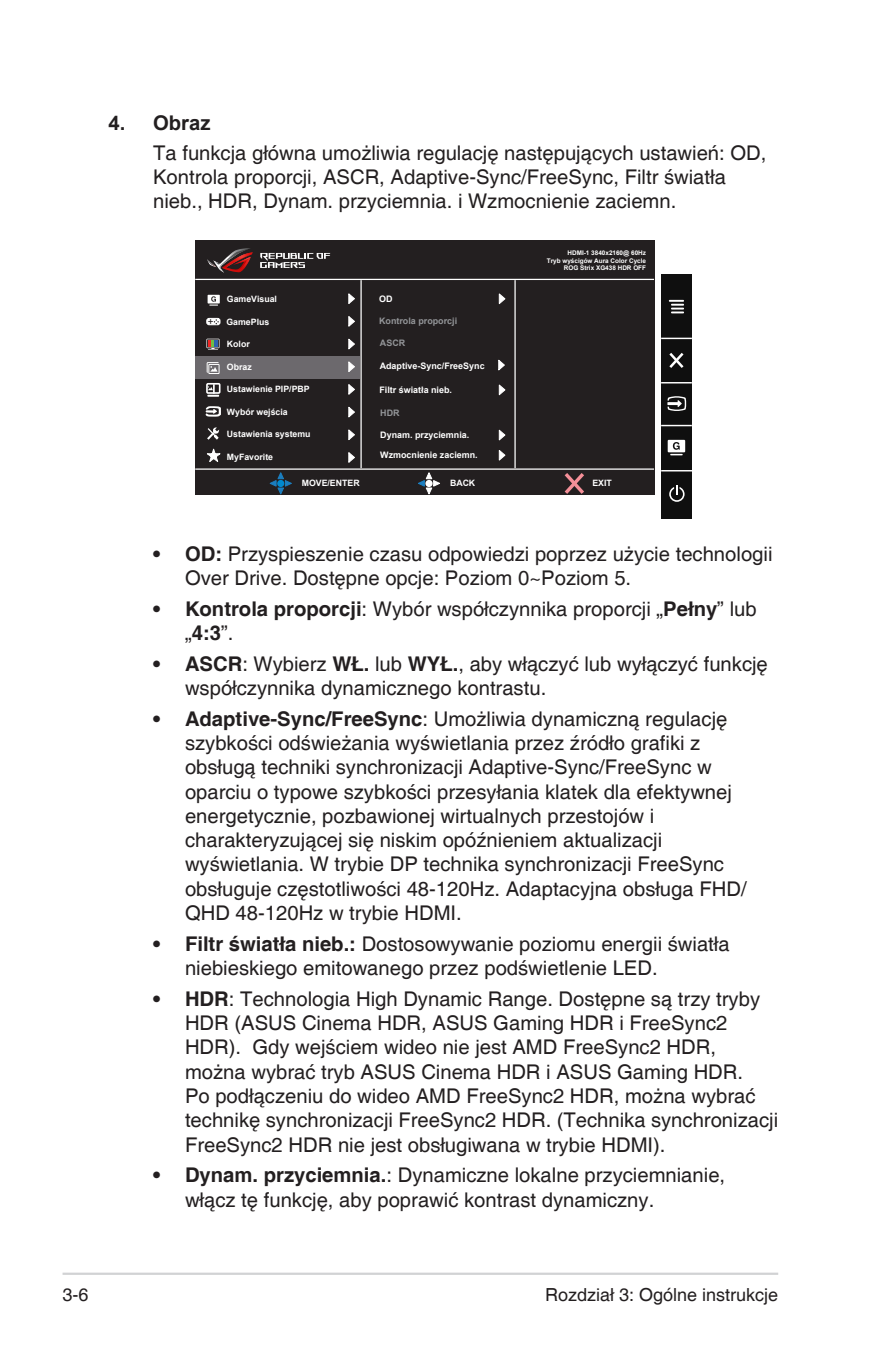
<style>
.page{position:relative;width:893px;height:1346px;background:#fff}
.page>*{position:absolute;margin:0;border:0;box-sizing:border-box;transform-origin:0 0}
.Body_Text_Indent{font:20.25px/24.3px "Helvetica";color:#231f20}
.OSD_Item{font:700 20.25px "Arial";color:#231f20}
.t1{font:18px "Helvetica";color:#231f20}
.t2{font:9.9px "Arial";color:#231f20}
.t3{font:700 9px "Arial";color:#fff}
.t4{font:700 9px "Arial";color:#939598}
.t5{font:700 8.78px "Arial";color:#fff}
.t6{font:700 6.3px/7.6px "Arial";color:#fff;text-align:right}
.s1{font-weight:700}
</style>
<div class="page">
<hr style="left:63px;top:1272px;width:715px;height:3px;background:#d1d2d4">
<div style="left:195px;top:240px;width:460px;height:255px;background:#231f20"></div>
<hr style="left:195px;top:279px;width:459px;height:1px;background:#fff">
<hr style="left:195px;top:468px;width:459px;height:2px;background:#fff">
<hr style="left:360px;top:280px;width:2px;height:188px;background:#fff">
<hr style="left:514px;top:280px;width:2px;height:188px;background:#fff">
<svg style="left:565px;top:473px;width:19px;height:21px"></svg>
<div style="left:196px;top:356px;width:164px;height:23px;background:#6c696d"></div>
<svg style="left:348px;top:293px;width:7px;height:11px"></svg>
<svg style="left:348px;top:316px;width:7px;height:11px"></svg>
<svg style="left:348px;top:338px;width:7px;height:12px"></svg>
<svg style="left:498px;top:429px;width:8px;height:12px"></svg>
<svg style="left:498px;top:293px;width:8px;height:11px"></svg>
<svg style="left:498px;top:384px;width:8px;height:12px"></svg>
<svg style="left:348px;top:361px;width:7px;height:11px"></svg>
<svg style="left:348px;top:384px;width:7px;height:11px"></svg>
<svg style="left:348px;top:406px;width:7px;height:12px"></svg>
<svg style="left:348px;top:429px;width:7px;height:11px"></svg>
<svg style="left:348px;top:452px;width:7px;height:11px"></svg>
<svg style="left:206px;top:339px;width:14px;height:11px"></svg>
<div style="left:208px;top:364px;width:12px;height:10px;border:1px solid #fff"></div>
<svg style="left:207px;top:362px;width:12px;height:11px"></svg>
<svg style="left:207px;top:427px;width:12px;height:13px"></svg>
<svg style="left:207px;top:448px;width:14px;height:14px"></svg>
<svg style="left:269px;top:472px;width:23px;height:23px"></svg>
<div style="left:277px;top:480px;width:7px;height:7px;background:#0089cf;border-radius:50%"></div>
<svg style="left:418px;top:472px;width:22px;height:23px"></svg>
<div style="left:425px;top:480px;width:8px;height:7px;background:#fff;border-radius:50%"></div>
<svg style="left:205px;top:406px;width:16px;height:11px"></svg>
<svg style="left:208px;top:295px;width:12px;height:11px"></svg>
<svg style="left:260px;top:253px;width:70px;height:15px"></svg>
<svg style="left:207px;top:248px;width:46px;height:25px"></svg>
<div style="left:207px;top:318px;width:13px;height:7px;background:#fff;border-radius:2px"></div>
<div style="left:206px;top:318px;width:14px;height:7px;border:1px solid #fff;border-radius:2px"></div>
<svg style="left:214px;top:319px;width:5px;height:5px"></svg>
<svg style="left:498px;top:359px;width:7px;height:12px"></svg>
<svg style="left:498px;top:450px;width:8px;height:11px"></svg>
<div style="left:206px;top:383px;width:15px;height:11px;border:2px solid #fff"></div>
<svg style="left:207px;top:384px;width:13px;height:13px"></svg>
<div style="left:661px;top:274px;width:31px;height:244px;background:#0f0f0f"></div>
<svg style="left:669px;top:300px;width:15px;height:13px"></svg>
<svg style="left:669px;top:353px;width:14px;height:15px"></svg>
<svg style="left:668px;top:440px;width:17px;height:15px"></svg>
<hr style="left:661px;top:338px;width:31px;height:1px;background:#fff">
<hr style="left:661px;top:382px;width:31px;height:1px;background:#fff">
<hr style="left:661px;top:425px;width:31px;height:1px;background:#fff">
<hr style="left:661px;top:470px;width:31px;height:1px;background:#fff">
<svg style="left:669px;top:485px;width:16px;height:17px"></svg>
<svg style="left:667px;top:396px;width:19px;height:15px"></svg>
<p class="OSD_Item" style="left:108px;top:108px;width:104px">4. Obraz</p>
<p class="Body_Text_Indent" style="left:153px;top:141px;width:615px">Ta funkcja główna umożliwia regulację następujących ustawień: OD,<br>Kontrola proporcji, ASCR, Adaptive-Sync/FreeSync, Filtr światła nieb., HDR, Dynam. przyciemnia. i Wzmocnienie zaciemn.</p>
<p class="t5" style="left:227px;top:293px;width:52px">GameVisual</p>
<p class="t5" style="left:227px;top:338px;width:24px">Kolor</p>
<p class="t5" style="left:227px;top:361px;width:26px">Obraz</p>
<p class="t5" style="left:227px;top:406px;width:62px">Wybór wejścia</p>
<p class="t5" style="left:227px;top:428px;width:85px">Ustawienia systemu</p>
<p class="t5" style="left:227px;top:451px;width:48px">MyFavorite</p>
<p class="t2" style="left:208px;top:315px;width:7px">+</p>
<p class="t5" style="left:226px;top:316px;width:44px">GamePlus</p>
<p class="t5" style="left:227px;top:383px;width:84px">Ustawienie PIP/PBP</p>
<p class="t3" style="left:379px;top:293px;width:15px">OD</p>
<p class="t4" style="left:379px;top:315px;width:80px">Kontrola proporcji</p>
<p class="t4" style="left:380px;top:337px;width:27px">ASCR</p>
<p class="t3" style="left:380px;top:359px;width:106px">Adaptive-Sync/FreeSync</p>
<p class="t3" style="left:379px;top:383px;width:74px">Filtr światła nieb.</p>
<p class="t4" style="left:380px;top:407px;width:21px">HDR</p>
<p class="t3" style="left:380px;top:429px;width:91px">Dynam. przyciemnia.</p>
<p class="t3" style="left:380px;top:449px;width:99px">Wzmocnienie zaciemn.</p>
<p class="t5" style="left:302px;top:477px;width:59px">MOVE/ENTER</p>
<p class="t5" style="left:450px;top:477px;width:27px">BACK</p>
<p class="t6" style="left:547px;top:249px;width:101px">HDMI-1 3840x2160@ 60Hz<br>Tryb wyścigów Aura Color Cycle<br>ROG Strix XG438 HDR OFF</p>
<p class="t5" style="left:592px;top:477px;width:21px">EXIT</p>
<p class="Body_Text_Indent" style="left:185px;top:542px;width:589px;text-indent:-32px"><span class="s1">• OD:</span> Przyspieszenie czasu odpowiedzi poprzez użycie technologii<br>Over Drive. Dostępne opcje: Poziom 0~Poziom 5.</p>
<p class="Body_Text_Indent" style="left:185px;top:597px;width:573px;text-indent:-32px"><span class="s1">• Kontrola proporcji</span>: Wybór współczynnika proporcji „<span class="s1">Pełny</span>” lub „<span class="s1">4:3</span>”.</p>
<p class="Body_Text_Indent" style="left:185px;top:652px;width:584px;text-indent:-32px"><span class="s1">• ASCR</span>: Wybierz <span class="s1">WŁ.</span> lub <span class="s1">WYŁ.</span>, aby włączyć lub wyłączyć funkcję współczynnika dynamicznego kontrastu.</p>
<p class="Body_Text_Indent" style="left:185px;top:707px;width:563px;text-indent:-32px"><span class="s1">• Adaptive-Sync/FreeSync</span>: Umożliwia dynamiczną regulację szybkości odświeżania wyświetlania przez źródło grafiki z obsługą techniki synchronizacji Adaptive-Sync/FreeSync w oparciu o typowe szybkości przesyłania klatek dla efektywnej energetycznie, pozbawionej wirtualnych przestojów i charakteryzującej się niskim opóźnieniem aktualizacji wyświetlania. W trybie DP technika synchronizacji FreeSync obsługuje częstotliwości 48-120Hz. Adaptacyjna obsługa FHD/ QHD 48-120Hz w trybie HDMI.</p>
<p class="Body_Text_Indent" style="left:185px;top:932px;width:546px;text-indent:-32px"><span class="s1">• Filtr światła nieb.:</span> Dostosowywanie poziomu energii światła niebieskiego emitowanego przez podświetlenie LED.</p>
<p class="Body_Text_Indent" style="left:185px;top:987px;width:595px;text-indent:-32px"><span class="s1">• HDR</span>: Technologia High Dynamic Range. Dostępne są trzy tryby HDR (ASUS Cinema HDR, ASUS Gaming HDR i FreeSync2<br>HDR). Gdy wejściem wideo nie jest AMD FreeSync2 HDR, można wybrać tryb ASUS Cinema HDR i ASUS Gaming HDR.<br>Po podłączeniu do wideo AMD FreeSync2 HDR, można wybrać technikę synchronizacji FreeSync2 HDR. (Technika synchronizacji FreeSync2 HDR nie jest obsługiwana w trybie HDMI).</p>
<p class="Body_Text_Indent" style="left:185px;top:1163px;width:542px;text-indent:-32px"><span class="s1">• Dynam. przyciemnia.</span>: Dynamiczne lokalne przyciemnianie, włącz tę funkcję, aby poprawić kontrast dynamiczny.</p>
<p class="t1" style="left:63px;top:1284px;width:28px">3-6</p>
<p class="t1" style="left:545px;top:1284px;width:235px">Rozdział 3: Ogólne instrukcje</p>
</div>
